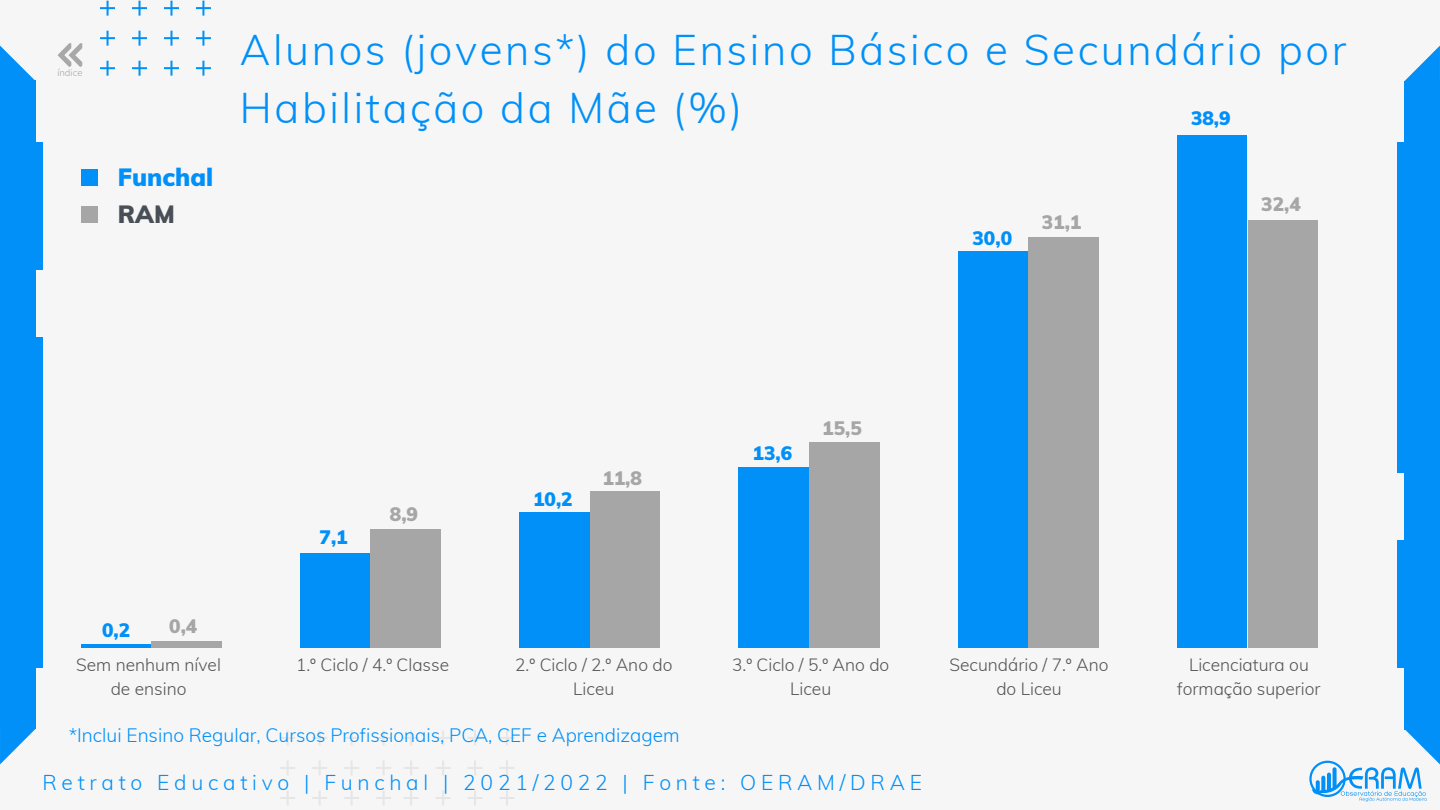
<style>
.page{position:relative;width:1440px;height:810px;background:#f6f6f6}
.page>*{position:absolute;margin:0;border:0;box-sizing:border-box;transform-origin:0 0}
.t1{font:300 42px/58.5px "Muli";letter-spacing:.06em;color:#0090f8}
.t2{font:900 24.4px "Muli";color:#0090f8}
.t3{font:900 24.4px "Muli";color:#494f56}
.t4{font:300 21px "Muli";letter-spacing:.225em;color:#0090f8}
.t5{font:900 19.1px "Muli";color:#0090f8}
.t6{font:900 19.1px "Muli";color:#a6a6a6}
.t7{font:300 19px "Muli";color:#0090f8}
.t8{font:300 17.3px/24px "Muli";color:#545454;text-align:center}
.t9{font:300 9.5px "Muli";color:#a8a8a8}
</style>
<div class="page">
<div style="left:0;top:81px;width:35px;height:648px;background:#0090f8"></div>
<svg style="left:0;top:46px;width:35px;height:35px"></svg>
<svg style="left:0;top:729px;width:35px;height:35px"></svg>
<div style="left:0;top:337px;width:42px;height:331px;background:#0090f8"></div>
<div style="left:0;top:142px;width:42px;height:128px;background:#0090f8"></div>
<div style="left:1405px;top:81px;width:35px;height:648px;background:#0090f8"></div>
<svg style="left:1405px;top:46px;width:35px;height:35px"></svg>
<div style="left:1398px;top:142px;width:42px;height:331px;background:#0090f8"></div>
<div style="left:1398px;top:540px;width:42px;height:128px;background:#0090f8"></div>
<svg style="left:404px;top:731px;width:110px;height:74px"></svg>
<svg style="left:280px;top:731px;width:111px;height:74px"></svg>
<svg style="left:100px;top:0;width:111px;height:76px"></svg>
<hr style="left:81px;top:645px;width:69px;height:2px;background:#0090f8">
<div style="left:300px;top:554px;width:70px;height:93px;background:#0090f8"></div>
<div style="left:520px;top:513px;width:69px;height:134px;background:#0090f8"></div>
<div style="left:739px;top:468px;width:69px;height:179px;background:#0090f8"></div>
<div style="left:958px;top:252px;width:70px;height:395px;background:#0090f8"></div>
<div style="left:1177px;top:135px;width:70px;height:512px;background:#0090f8"></div>
<div style="left:152px;top:642px;width:69px;height:5px;background:#a6a6a6"></div>
<div style="left:371px;top:530px;width:69px;height:117px;background:#a6a6a6"></div>
<div style="left:590px;top:492px;width:70px;height:155px;background:#a6a6a6"></div>
<div style="left:810px;top:443px;width:69px;height:204px;background:#a6a6a6"></div>
<div style="left:1029px;top:237px;width:69px;height:410px;background:#a6a6a6"></div>
<div style="left:1248px;top:220px;width:70px;height:427px;background:#a6a6a6"></div>
<div style="left:81px;top:170px;width:16px;height:16px;background:#0090f8"></div>
<div style="left:81px;top:206px;width:16px;height:16px;background:#a6a6a6"></div>
<svg style="left:1309px;top:729px;width:131px;height:73px"></svg>
<svg style="left:58px;top:43px;width:24px;height:24px"></svg>
<p class="t9" style="left:57px;top:66px;width:27px">índice</p>
<p class="t2" style="left:118px;top:161px;width:97px">Funchal</p>
<p class="t3" style="left:118px;top:198px;width:59px">RAM</p>
<p class="t1" style="left:240px;top:20px;width:1108px">Alunos (jovens*) do Ensino Básico e Secundário por<br>Habilitação da Mãe (%)</p>
<p class="t5" style="left:1191px;top:105px;width:41px">38,9</p>
<p class="t5" style="left:973px;top:225px;width:41px">30,0</p>
<p class="t6" style="left:1042px;top:209px;width:41px">31,1</p>
<p class="t6" style="left:1261px;top:192px;width:41px">32,4</p>
<p class="t5" style="left:102px;top:617px;width:30px">0,2</p>
<p class="t6" style="left:169px;top:614px;width:30px">0,4</p>
<p class="t5" style="left:320px;top:525px;width:30px">7,1</p>
<p class="t6" style="left:390px;top:502px;width:30px">8,9</p>
<p class="t5" style="left:533px;top:487px;width:41px">10,2</p>
<p class="t6" style="left:602px;top:466px;width:41px">11,8</p>
<p class="t5" style="left:753px;top:441px;width:41px">13,6</p>
<p class="t6" style="left:822px;top:416px;width:41px">15,5</p>
<p class="t8" style="left:76px;top:653px;width:146px">Sem nenhum nível</p>
<p class="t8" style="left:296px;top:653px;width:155px">1.º Ciclo / 4.º Classe</p>
<p class="t8" style="left:111px;top:677px;width:77px">de ensino</p>
<p class="t8" style="left:515px;top:653px;width:159px">2.º Ciclo / 2.º Ano do<br>Liceu</p>
<p class="t8" style="left:732px;top:653px;width:159px">3.º Ciclo / 5.º Ano do<br>Liceu</p>
<p class="t8" style="left:950px;top:653px;width:161px">Secundário / 7.º Ano do Liceu</p>
<p class="t8" style="left:1177px;top:653px;width:145px">Licenciatura ou formação superior</p>
<p class="t7" style="left:69px;top:723px;width:612px">*Inclui Ensino Regular, Cursos Profissionais, PCA, CEF e Aprendizagem</p>
<p class="t4" style="left:42px;top:769px;width:881px">Retrato Educativo | Funchal | 2021/2022 | Fonte: OERAM/DRAE</p>
</div>
